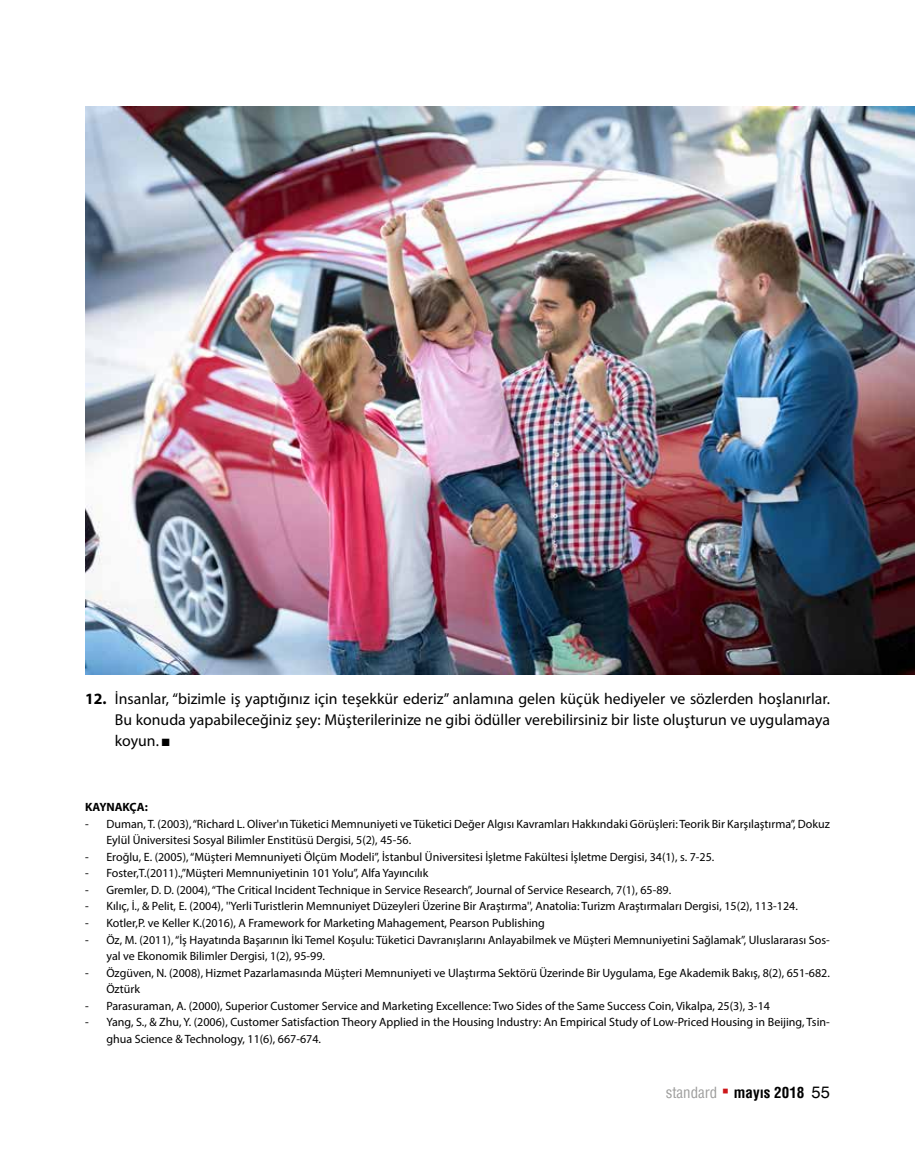
<style>
.page{position:relative;width:915px;height:1149px;background:#fff}
.page>*{position:absolute;margin:0;border:0;box-sizing:border-box;transform-origin:0 0}
.t1{font:15.75px/21px "Myriad Pro";color:#000;text-align:justify}
.t2{font:700 condensed 15px "Helvetica";color:#000}
.t3{font:12px/16.5px "Myriad Pro";color:#000}
.t4{font:700 12px "Myriad Pro";color:#000}
.s1{font-weight:700}
.s2{font-family:"Arial Narrow";font-weight:700}
.s3{font-weight:400;color:#9d9d9c}
.s4{font-family:"Times New Roman";font-weight:400;font-style:italic;font-stretch:normal;font-size:21px;color:#cd171a}
.s5{font-weight:400;font-stretch:normal;font-size:16.5px}
</style>
<div class="page">
<img style="left:85px;top:106px;width:829px;height:568px">
<p class="t1" style="left:115px;top:687px;width:716px;text-indent:-30px"><span class="s1">12.</span> İnsanlar, “bizimle iş yaptığınız için teşekkür ederiz” anlamına gelen küçük hediyeler ve sözlerden hoşlanırlar.<br>Bu konuda yapabileceğiniz şey: Müşterilerinize ne gibi ödüller verebilirsiniz bir liste oluşturun ve uygulamaya koyun. <span class="s2">■</span></p>
<p class="t4" style="left:85px;top:799px;width:64px">KAYNAKÇA:</p>
<p class="t3" style="left:106px;top:815px;width:724px;text-indent:-21px">- Duman, T. (2003), “Richard L. Oliver'ın Tüketici Memnuniyeti ve Tüketici Değer Algısı Kavramları Hakkındaki Görüşleri: Teorik Bir Karşılaştırma”, Dokuz<br>Eylül Üniversitesi Sosyal Bilimler Enstitüsü Dergisi, 5(2), 45-56.</p>
<p class="t3" style="left:85px;top:848px;width:630px">- Eroğlu, E. (2005), “Müşteri Memnuniyeti Ölçüm Modeli”, İstanbul Üniversitesi İşletme Fakültesi İşletme Dergisi, 34(1), s. 7-25.</p>
<p class="t3" style="left:85px;top:864px;width:345px">- Foster,T.(2011).,”Müşteri Memnuniyetinin 101 Yolu”, Alfa Yayıncılık</p>
<p class="t3" style="left:85px;top:881px;width:587px">- Gremler, D. D. (2004), “The Critical Incident Technique in Service Research”, Journal of Service Research, 7(1), 65-89.</p>
<p class="t3" style="left:85px;top:897px;width:714px">- Kılıç, İ., &amp; Pelit, E. (2004), ''Yerli Turistlerin Memnuniyet Düzeyleri Üzerine Bir Araştırma'', Anatolia: Turizm Araştırmaları Dergisi, 15(2), 113-124.</p>
<p class="t3" style="left:85px;top:914px;width:461px">- Kotler,P. ve Keller K.(2016), A Framework for Marketing Mahagement, Pearson Publishing</p>
<p class="t3" style="left:106px;top:930px;width:724px;text-indent:-21px">- Öz, M. (2011), “İş Hayatında Başarının İki Temel Koşulu: Tüketici Davranışlarını Anlayabilmek ve Müşteri Memnuniyetini Sağlamak”, Uluslararası Sos&shy;yal ve Ekonomik Bilimler Dergisi, 1(2), 95-99.</p>
<p class="t3" style="left:106px;top:963px;width:724px;text-indent:-21px">- Özgüven, N. (2008), Hizmet Pazarlamasında Müşteri Memnuniyeti ve Ulaştırma Sektörü Üzerinde Bir Uygulama, Ege Akademik Bakış, 8(2), 651-682.<br>Öztürk</p>
<p class="t3" style="left:85px;top:996px;width:686px">- Parasuraman, A. (2000), Superior Customer Service and Marketing Excellence: Two Sides of the Same Success Coin, Vikalpa, 25(3), 3-14</p>
<p class="t3" style="left:106px;top:1013px;width:724px;text-indent:-21px">- Yang, S., &amp; Zhu, Y. (2006), Customer Satisfaction Theory Applied in the Housing Industry: An Empirical Study of Low-Priced Housing in Beijing, Tsin&shy;ghua Science &amp; Technology, 11(6), 667-674.</p>
<p class="t2" style="left:665px;top:1082px;width:165px"><span class="s3">standard</span> <span class="s4">▪</span> MAYIS 2018 <span class="s5">55</span></p>
</div>
